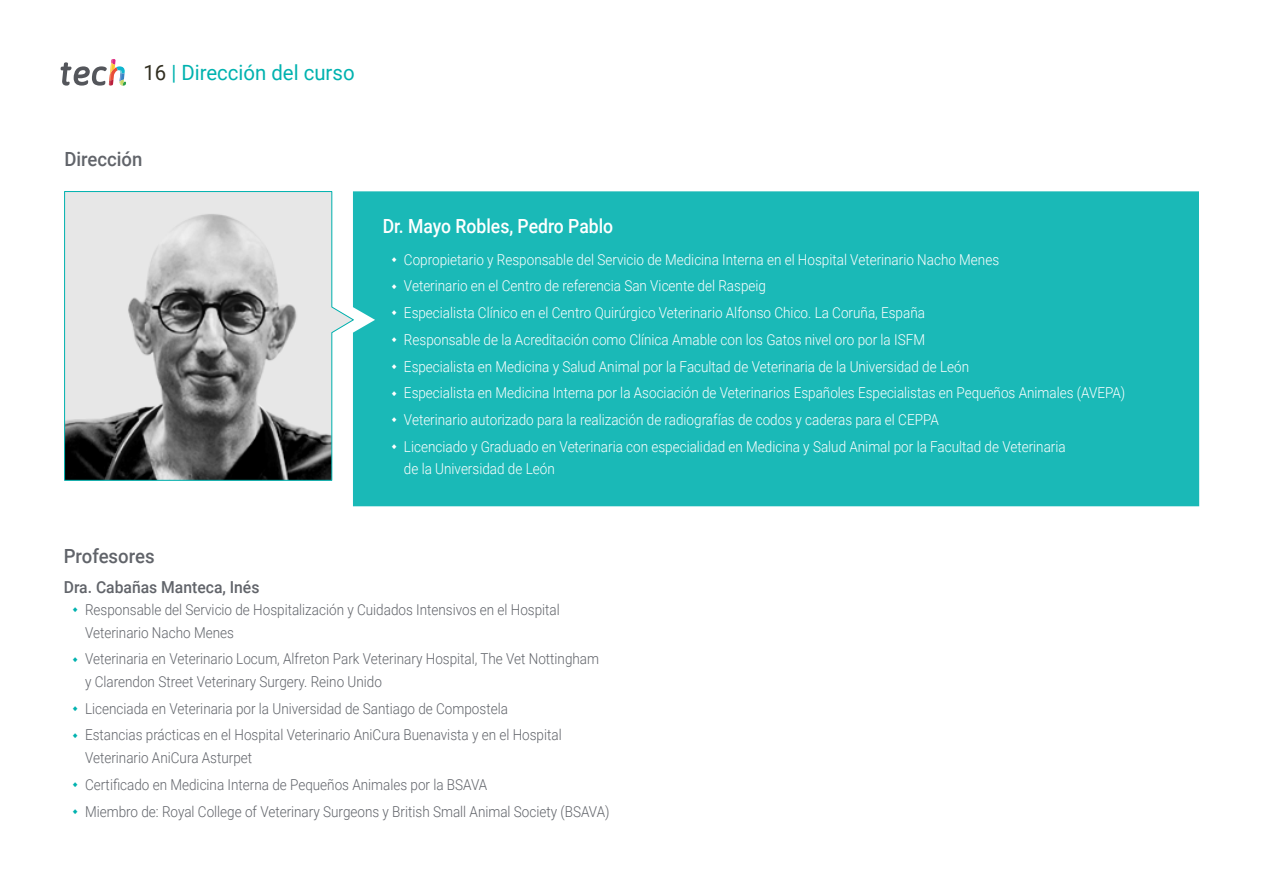
<style>
.page{position:relative;width:1263px;height:893px;background:#fff}
.page>*{position:absolute;margin:0;border:0;box-sizing:border-box;transform-origin:0 0}
.t1{font:21px "Roboto";color:#00b2af}
.t2{font:500 19.5px "Roboto";color:#fff;scale:.9 1}
.t3{font:500 19.5px "Roboto";color:#61646a;scale:.95 1}
.t4{font:500 16.5px "Roboto";color:#61646a;scale:.95 1}
.t5{font:300 15px/26.7px "Roboto";color:#fff;scale:.9 1}
.t6{font:300 15px/26.7px "Roboto";color:#61646a;scale:.9 1}
.s1{color:#312e20}
</style>
<div class="page">
<svg style="left:61px;top:59px;width:65px;height:27px"></svg>
<div style="left:353px;top:191px;width:846px;height:315px;background:#1ab9b7"></div>
<svg style="left:64px;top:191px;width:290px;height:290px;background:#adb0b0"></svg>
<svg style="left:392px;top:257px;width:5px;height:5px"></svg>
<svg style="left:392px;top:284px;width:5px;height:5px"></svg>
<svg style="left:392px;top:310px;width:5px;height:5px"></svg>
<svg style="left:392px;top:337px;width:5px;height:5px"></svg>
<svg style="left:392px;top:364px;width:5px;height:5px"></svg>
<svg style="left:392px;top:391px;width:5px;height:5px"></svg>
<svg style="left:392px;top:417px;width:5px;height:5px"></svg>
<svg style="left:392px;top:444px;width:5px;height:5px"></svg>
<h1 class="t1" style="left:144px;top:57px;width:213px"><span class="s1">16</span> | Dirección del curso</h1>
<h2 class="t3" style="left:64px;top:145px;width:84px">Dirección</h2>
<h2 class="t2" style="left:383px;top:212px;width:258px">Dr. Mayo Robles, Pedro Pablo</h2>
<p class="t5" style="left:404px;top:245px;width:803px">Copropietario y Responsable del Servicio de Medicina Interna en el Hospital Veterinario Nacho Menes<br>Veterinario en el Centro de referencia San Vicente del Raspeig<br>Especialista Clínico en el Centro Quirúrgico Veterinario Alfonso Chico. La Coruña, España<br>Responsable de la Acreditación como Clínica Amable con los Gatos nivel oro por la ISFM<br>Especialista en Medicina y Salud Animal por la Facultad de Veterinaria de la Universidad de León<br>Especialista en Medicina Interna por la Asociación de Veterinarios Españoles Especialistas en Pequeños Animales (AVEPA)<br>Veterinario autorizado para la realización de radiografías de codos y caderas para el CEPPA<br>Licenciado y Graduado en Veterinaria con especialidad en Medicina y Salud Animal por la Facultad de Veterinaria</p>
<p class="t5" style="left:404px;top:455px;width:169px">de la Universidad de León</p>
<h2 class="t3" style="left:64px;top:543px;width:97px">Profesores</h2>
<p class="t4" style="left:64px;top:575px;width:207px">Dra. Cabañas Manteca, Inés</p>
<p class="t6" style="left:85px;top:598px;width:529px;line-height:22.5px">Responsable del Servicio de Hospitalización y Cuidados Intensivos en el Hospital<br>Veterinario Nacho Menes</p>
<p class="t6" style="left:85px;top:647px;width:573px;line-height:22.5px">Veterinaria en Veterinario Locum, Alfreton Park Veterinary Hospital, The Vet Nottingham y Clarendon Street Veterinary Surgery. Reino Unido</p>
<p class="t6" style="left:85px;top:694px;width:531px">Licenciada en Veterinaria por la Universidad de Santiago de Compostela<br>Estancias prácticas en el Hospital Veterinario AniCura Buenavista y en el Hospital</p>
<p class="t6" style="left:85px;top:744px;width:584px">Veterinario AniCura Asturpet<br>Certificado en Medicina Interna de Pequeños Animales por la BSAVA<br>Miembro de: Royal College of Veterinary Surgeons y British Small Animal Society (BSAVA)</p>
</div>
